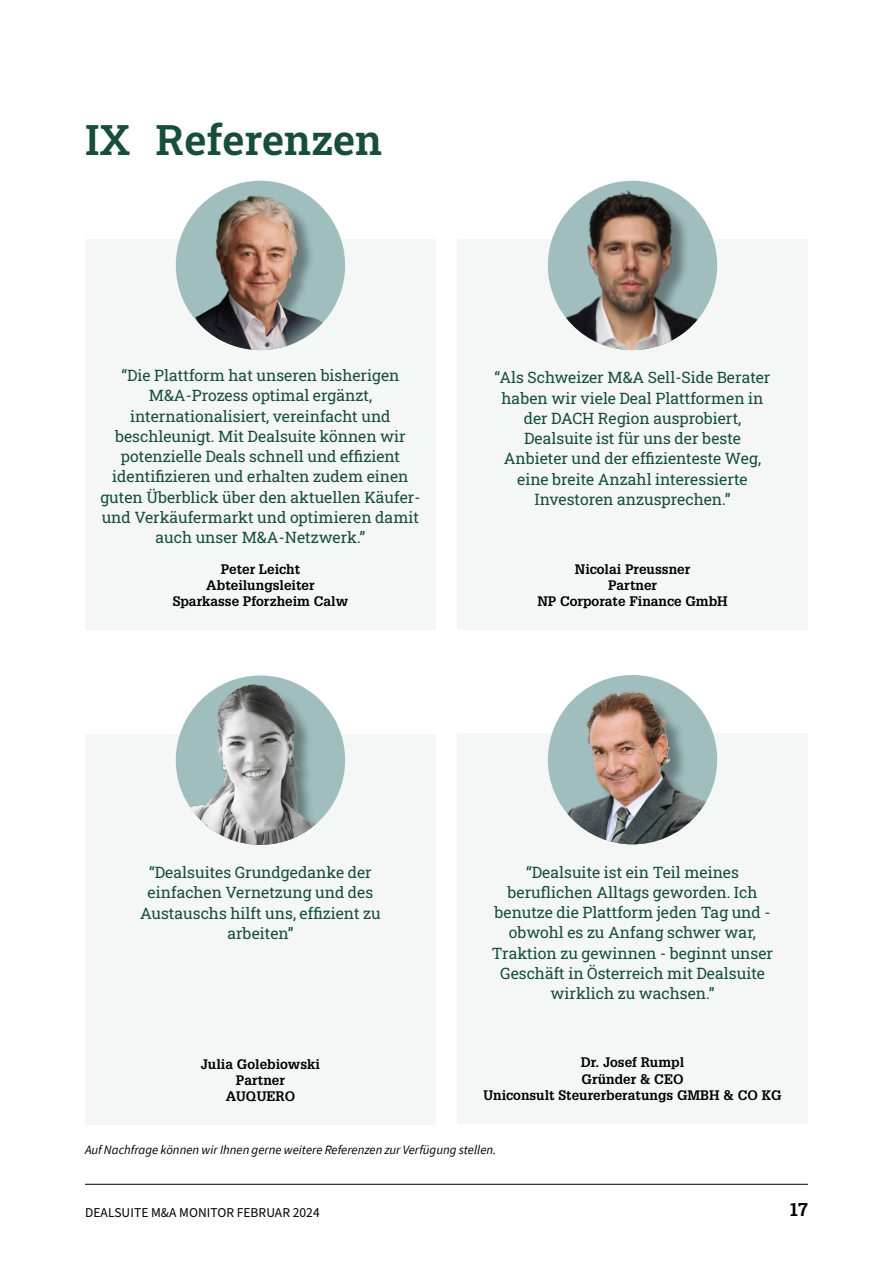
<style>
.page{position:relative;width:893px;height:1263px;background:#fff}
.page>*{position:absolute;margin:0;border:0;box-sizing:border-box;transform-origin:0 0}
.Kop_Helvetica{font:600 42px "Roboto Slab";color:#174d3d}
.Brood{font:700 18px "Roboto Slab";color:#000}
.OB_Onderkopje{font:15.75px/20.2px "Roboto Slab";color:#174d3d;text-align:center}
.t1{font:700 13.5px "Glypha LT Std";color:#000}
.Brood-2{font:13.5px "Source Sans Pro";letter-spacing:.005em;color:#000}
.OB_bijschrift{font:italic 12.75px "Source Sans Pro";color:#000}
</style>
<div class="page">
<hr style="left:85px;top:1184px;width:723px;height:1px;background:#000">
<div style="left:457px;top:239px;width:350px;height:391px;background:#f4f7f6"></div>
<div style="left:85px;top:734px;width:350px;height:391px;background:#f4f7f6"></div>
<div style="left:457px;top:733px;width:350px;height:391px;background:#f4f7f6"></div>
<div style="left:548px;top:194px;width:169px;height:156px;background:#f4f7f6"></div>
<img style="left:548px;top:181px;width:169px;height:169px;border-radius:85px">
<div style="left:176px;top:687px;width:169px;height:158px;background:#f4f7f6"></div>
<img style="left:176px;top:675px;width:169px;height:170px;border-radius:85px">
<div style="left:548px;top:694px;width:169px;height:150px;background:#f4f7f6"></div>
<img style="left:548px;top:675px;width:169px;height:169px;border-radius:85px">
<div style="left:85px;top:239px;width:350px;height:391px;background:#f4f7f6"></div>
<div style="left:176px;top:181px;width:169px;height:169px;background:#a1bebf;border-radius:50%"></div>
<div style="left:199px;top:198px;width:146px;height:152px;background:#000;opacity:.35"></div>
<img style="left:195px;top:195px;width:135px;height:155px">
<p class="Kop_Helvetica" style="left:85px;top:111px;width:298px">IX Referenzen</p>
<p class="OB_Onderkopje" style="left:100px;top:365px;width:322px">“Die Plattform hat unseren bisherigen M&amp;A-Prozess optimal ergänzt, internationalisiert, vereinfacht und beschleunigt. Mit Dealsuite können wir potenzielle Deals schnell und effizient identifizieren und erhalten zudem einen guten Überblick über den aktuellen Käufer&shy;und Verkäufermarkt und optimieren damit auch unser M&amp;A-Netzwerk.”</p>
<p class="t1" style="left:221px;top:561px;width:81px">Peter Leicht</p>
<p class="t1" style="left:206px;top:577px;width:110px">Abteilungsleiter</p>
<p class="t1" style="left:173px;top:593px;width:177px">Sparkasse Pforzheim Calw</p>
<p class="OB_Onderkopje" style="left:495px;top:367px;width:277px">“Als Schweizer M&amp;A Sell-Side Berater haben wir viele Deal Plattformen in der DACH Region ausprobiert, Dealsuite ist für uns der beste Anbieter und der effizienteste Weg, eine breite Anzahl interessierte Investoren anzusprechen.”</p>
<p class="t1" style="left:575px;top:561px;width:117px">Nicolai Preussner</p>
<p class="t1" style="left:608px;top:577px;width:50px">Partner</p>
<p class="t1" style="left:537px;top:593px;width:192px">NP Corporate Finance GmbH</p>
<p class="OB_Onderkopje" style="left:140px;top:862px;width:242px">“Dealsuites Grundgedanke der einfachen Vernetzung und des<br>Austauschs hilft uns, effizient zu arbeiten”</p>
<p class="OB_Onderkopje" style="left:492px;top:861px;width:283px">“Dealsuite ist ein Teil meines beruflichen Alltags geworden. Ich benutze die Plattform jeden Tag und - obwohl es zu Anfang schwer war,<br>Traktion zu gewinnen - beginnt unser<br>Geschäft in Österreich mit Dealsuite wirklich zu wachsen.”</p>
<p class="t1" style="left:201px;top:1055px;width:121px">Julia Golebiowski</p>
<p class="t1" style="left:236px;top:1072px;width:50px">Partner</p>
<p class="t1" style="left:226px;top:1088px;width:71px">AUQUERO</p>
<p class="t1" style="left:581px;top:1054px;width:105px">Dr. Josef Rumpl</p>
<p class="t1" style="left:581px;top:1070px;width:103px">Gründer &amp; CEO</p>
<p class="t1" style="left:483px;top:1086px;width:300px">Uniconsult Steurerberatungs GMBH &amp; CO KG</p>
<p class="OB_bijschrift" style="left:85px;top:1141px;width:413px">Auf Nachfrage können wir Ihnen gerne weitere Referenzen zur Verfügung stellen.</p>
<p class="Brood-2" style="left:85px;top:1204px;width:236px">DEALSUITE M&amp;A MONITOR FEBRUAR 2024</p>
<p class="Brood" style="left:790px;top:1197px;width:19px">17</p>
</div>
